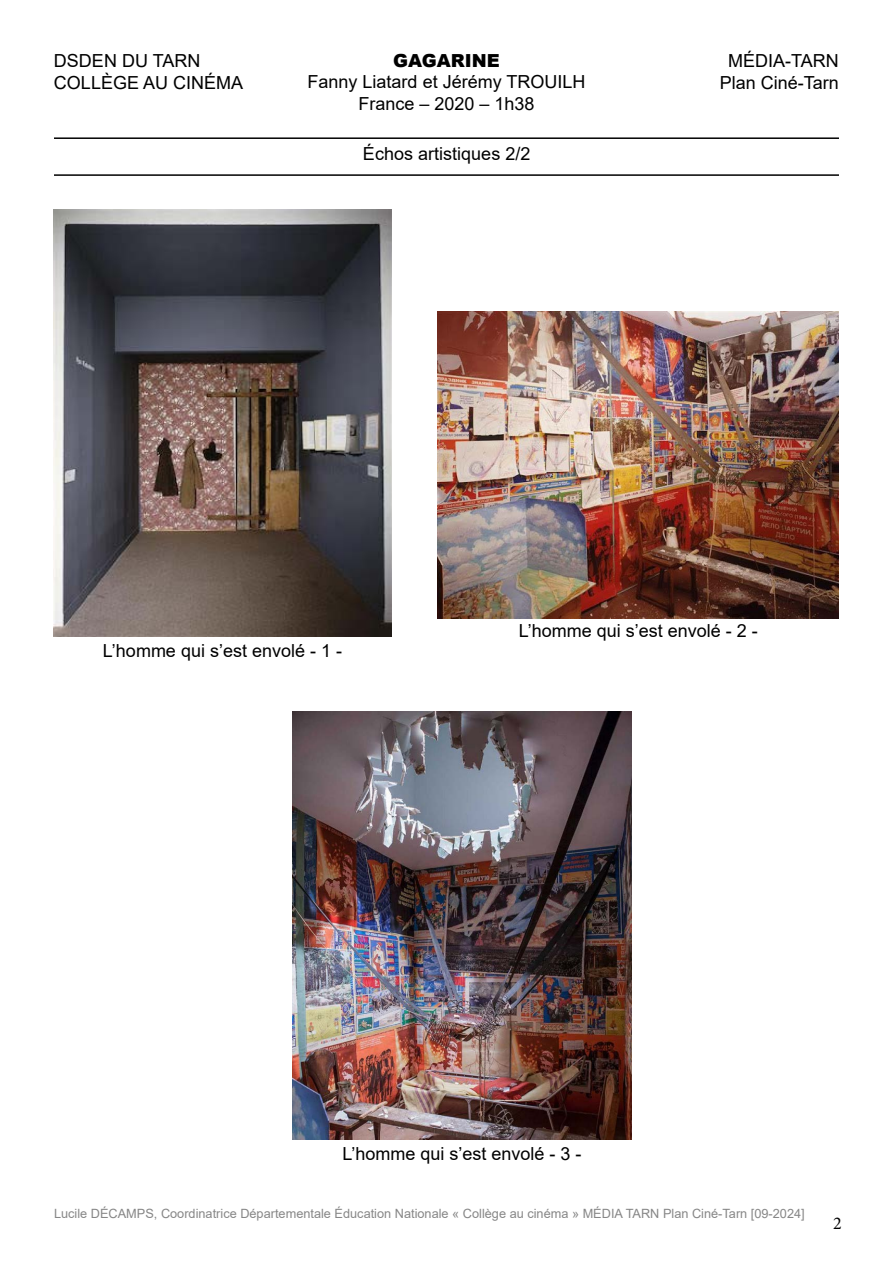
<style>
.page{position:relative;width:893px;height:1263px;background:#fff}
.page>*{position:absolute;margin:0;border:0;box-sizing:border-box;transform-origin:0 0}
.t1{font:18px/21.6px "Arial";color:#000;text-align:center}
.t2{font:900 18px "Arial";color:#000}
.t3{font:18px "Minion Pro";color:#000}
.t4{font:12.75px "Arial";color:#878787}
</style>
<div class="page">
<hr style="left:54px;top:137px;width:785px;height:2px;background:#000">
<hr style="left:54px;top:174px;width:785px;height:2px;background:#000">
<img style="left:53px;top:209px;width:339px;height:428px">
<img style="left:437px;top:312px;width:401px;height:306px">
<img style="left:293px;top:712px;width:338px;height:427px">
<p class="t1" style="left:54px;top:50px;width:191px;text-align:left">DSDEN DU TARN<br>COLLÈGE AU CINÉMA</p>
<p class="t1" style="left:720px;top:50px;width:121px">MÉDIA-TARN<br>Plan Ciné-Tarn</p>
<p class="t2" style="left:393px;top:47px;width:108px">GAGARINE</p>
<p class="t1" style="left:308px;top:71px;width:279px">Fanny Liatard et Jérémy TROUILH<br>France – 2020 – 1h38</p>
<p class="t1" style="left:363px;top:143px;width:169px">Échos artistiques 2/2</p>
<p class="t1" style="left:103px;top:640px;width:241px">L’homme qui s’est envolé - 1 -</p>
<p class="t1" style="left:519px;top:620px;width:241px">L’homme qui s’est envolé - 2 -</p>
<p class="t1" style="left:342px;top:1142px;width:241px">L’homme qui s’est envolé - 3 -</p>
<p class="t4" style="left:54px;top:1204px;width:752px">Lucile DÉCAMPS, Coordinatrice Départementale Éducation Nationale « Collège au cinéma » MÉDIA TARN Plan Ciné-Tarn [09-2024]</p>
<p class="t3" style="left:833px;top:1211px;width:10px">2</p>
</div>
